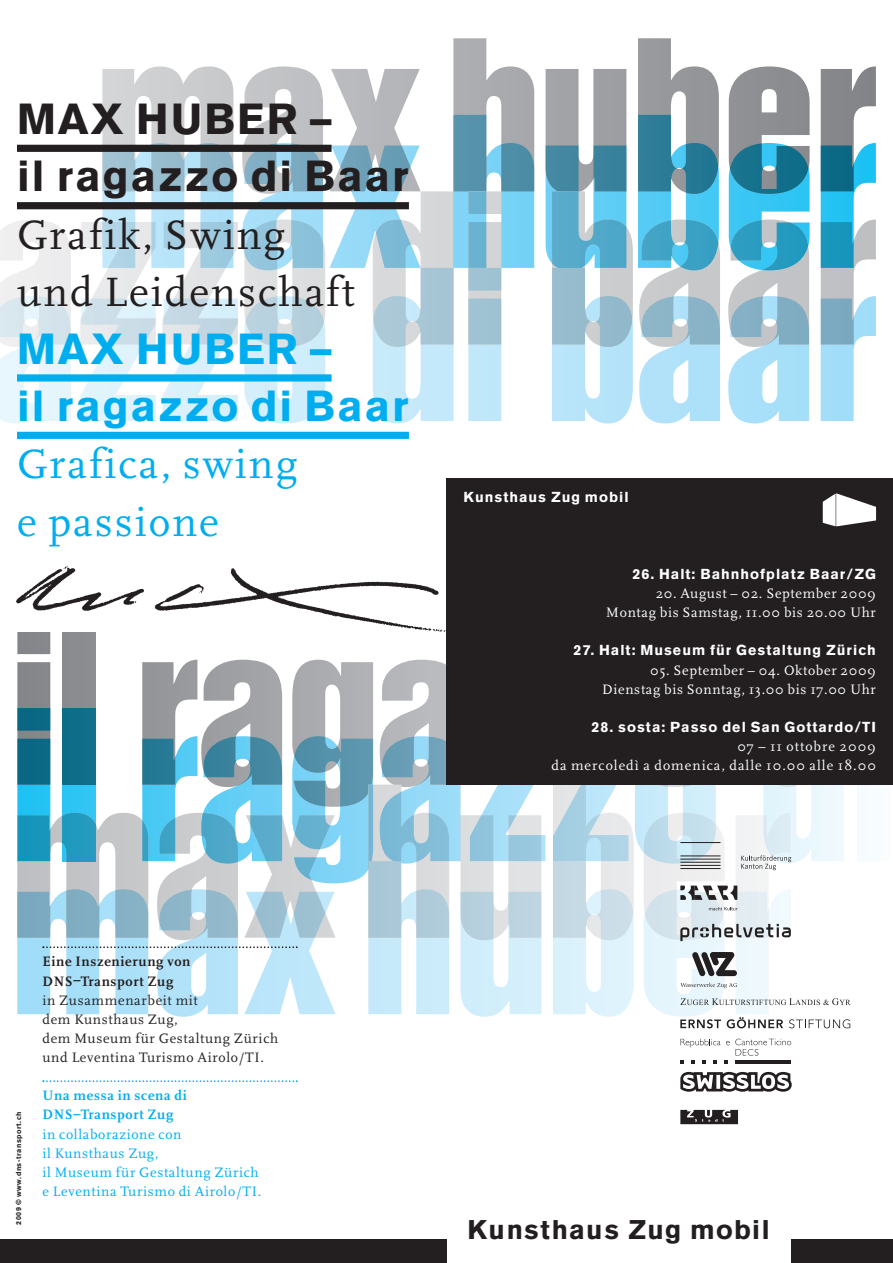
<style>
.page{position:relative;width:893px;height:1263px;background:#fff}
.page>*{position:absolute;margin:0;border:0;box-sizing:border-box;transform-origin:0 0}
.t1{font:42.75px/57.4px "Scala";letter-spacing:.045em;color:#231f20}
.t2{font:900 42.75px/57.4px "Akzidenz Grotesk";letter-spacing:.045em;color:#231f20}
.t3{font:900 42.75px/57.4px "Akzidenz Grotesk";letter-spacing:.045em;color:#00aeef}
.t4{font:42.75px/57.4px "Scala";letter-spacing:.045em;color:#00aeef}
.t5{font:900 26.7px "Akzidenz Grotesk";letter-spacing:.045em;color:#231f20}
.t6{font:14.25px/19.2px "Scala";letter-spacing:.045em;color:#fff;text-align:right}
.t7{font:900 14.25px "Akzidenz Grotesk";letter-spacing:.07em;color:#fff}
.t8{font:14.25px/19.2px "Scala";letter-spacing:.045em;color:#231f20}
.t9{font:14.25px/19.2px "Scala";letter-spacing:.045em;color:#00aeef}
.t10{font:14.25px/19.2px "Scala";letter-spacing:.07em;color:#fff;text-align:right}
.t11{font:700 14.25px/19.2px "Scala";letter-spacing:.045em;color:#231f20}
.t12{font:700 14.25px/19.2px "Scala";letter-spacing:.045em;color:#00aeef}
.t13{font:900 7.2px "Akzidenz Grotesk";letter-spacing:.07em;color:#231f20}
</style>
<div class="page">
<img style="left:17px;top:784px;width:33px;height:29px">
<img style="left:63px;top:784px;width:33px;height:29px">
<img style="left:142px;top:787px;width:140px;height:77px">
<img style="left:292px;top:807px;width:76px;height:76px">
<img style="left:449px;top:787px;width:12px;height:75px">
<img style="left:470px;top:784px;width:75px;height:77px">
<img style="left:635px;top:787px;width:81px;height:66px">
<img style="left:763px;top:787px;width:81px;height:76px">
<img style="left:857px;top:784px;width:33px;height:77px">
<img style="left:17px;top:938px;width:131px;height:76px">
<img style="left:157px;top:940px;width:81px;height:77px">
<img style="left:244px;top:938px;width:92px;height:76px">
<img style="left:368px;top:938px;width:81px;height:76px">
<img style="left:460px;top:940px;width:81px;height:77px">
<img style="left:553px;top:940px;width:81px;height:77px">
<img style="left:644px;top:940px;width:141px;height:77px">
<img style="left:17px;top:666px;width:33px;height:42px">
<img style="left:17px;top:708px;width:33px;height:76px">
<div style="left:63px;top:708px;width:33px;height:76px;background:#106e8b"></div>
<img style="left:142px;top:666px;width:140px;height:121px">
<img style="left:142px;top:736px;width:140px;height:50px">
<img style="left:292px;top:666px;width:81px;height:141px">
<img style="left:293px;top:736px;width:80px;height:71px">
<img style="left:380px;top:666px;width:81px;height:121px">
<img style="left:381px;top:736px;width:80px;height:50px">
<img style="left:635px;top:784px;width:80px;height:3px">
<img style="left:763px;top:784px;width:81px;height:3px">
<img style="left:17px;top:813px;width:131px;height:76px">
<div style="left:17px;top:815px;width:33px;height:46px;background:#1795bb"></div>
<img style="left:63px;top:813px;width:33px;height:48px">
<img style="left:142px;top:819px;width:6px;height:43px">
<img style="left:17px;top:889px;width:131px;height:49px">
<img style="left:157px;top:813px;width:81px;height:108px">
<img style="left:159px;top:813px;width:79px;height:51px">
<img style="left:159px;top:889px;width:79px;height:51px">
<img style="left:244px;top:815px;width:92px;height:123px">
<img style="left:249px;top:815px;width:33px;height:47px">
<img style="left:293px;top:815px;width:38px;height:66px">
<img style="left:255px;top:892px;width:71px;height:46px">
<img style="left:373px;top:785px;width:76px;height:76px">
<img style="left:368px;top:785px;width:5px;height:76px">
<img style="left:380px;top:791px;width:69px;height:70px">
<img style="left:368px;top:861px;width:81px;height:77px">
<img style="left:460px;top:815px;width:81px;height:77px">
<img style="left:460px;top:815px;width:1px;height:47px">
<img style="left:470px;top:815px;width:71px;height:46px">
<img style="left:460px;top:892px;width:81px;height:48px">
<img style="left:553px;top:785px;width:81px;height:76px">
<img style="left:553px;top:861px;width:81px;height:79px">
<img style="left:644px;top:815px;width:147px;height:109px">
<img style="left:644px;top:813px;width:72px;height:51px">
<img style="left:763px;top:813px;width:28px;height:42px">
<img style="left:644px;top:889px;width:125px;height:51px">
<img style="left:102px;top:191px;width:131px;height:77px">
<img style="left:242px;top:194px;width:81px;height:58px">
<img style="left:329px;top:191px;width:44px;height:77px">
<img style="left:454px;top:191px;width:80px;height:77px">
<img style="left:546px;top:194px;width:6px;height:69px">
<img style="left:638px;top:194px;width:81px;height:74px">
<img style="left:729px;top:194px;width:147px;height:76px">
<img style="left:0;top:347px;width:156px;height:76px">
<img style="left:162px;top:344px;width:76px;height:77px">
<img style="left:244px;top:347px;width:81px;height:76px">
<img style="left:373px;top:347px;width:81px;height:76px">
<div style="left:468px;top:344px;width:33px;height:77px;background:#c0e7fa"></div>
<img style="left:552px;top:347px;width:81px;height:76px">
<img style="left:639px;top:347px;width:81px;height:76px">
<img style="left:728px;top:347px;width:81px;height:76px">
<div style="left:821px;top:344px;width:34px;height:77px;background:#a1ddf8"></div>
<img style="left:102px;top:66px;width:131px;height:77px">
<img style="left:102px;top:143px;width:131px;height:48px">
<img style="left:242px;top:66px;width:81px;height:128px">
<img style="left:244px;top:143px;width:79px;height:50px">
<img style="left:329px;top:69px;width:92px;height:122px">
<img style="left:340px;top:145px;width:71px;height:46px">
<img style="left:453px;top:38px;width:81px;height:77px">
<img style="left:453px;top:115px;width:81px;height:76px">
<img style="left:546px;top:69px;width:80px;height:76px">
<img style="left:546px;top:145px;width:80px;height:49px">
<img style="left:638px;top:38px;width:81px;height:77px">
<img style="left:638px;top:115px;width:81px;height:79px">
<img style="left:729px;top:66px;width:147px;height:128px">
<img style="left:729px;top:143px;width:125px;height:51px">
<img style="left:102px;top:221px;width:54px;height:47px">
<img style="left:0;top:296px;width:156px;height:50px">
<img style="left:162px;top:222px;width:76px;height:122px">
<img style="left:163px;top:222px;width:70px;height:46px">
<img style="left:163px;top:299px;width:75px;height:45px">
<img style="left:244px;top:242px;width:81px;height:105px">
<img style="left:244px;top:220px;width:79px;height:50px">
<img style="left:245px;top:296px;width:80px;height:51px">
<img style="left:373px;top:191px;width:80px;height:77px">
<img style="left:375px;top:219px;width:46px;height:49px">
<img style="left:453px;top:191px;width:1px;height:77px">
<img style="left:373px;top:268px;width:81px;height:79px">
<img style="left:468px;top:191px;width:33px;height:77px">
<img style="left:468px;top:268px;width:33px;height:76px">
<img style="left:626px;top:191px;width:7px;height:77px">
<img style="left:552px;top:191px;width:74px;height:77px">
<img style="left:552px;top:268px;width:81px;height:79px">
<img style="left:639px;top:220px;width:81px;height:127px">
<img style="left:641px;top:220px;width:78px;height:50px">
<img style="left:641px;top:296px;width:79px;height:50px">
<img style="left:728px;top:220px;width:81px;height:127px">
<img style="left:730px;top:220px;width:79px;height:50px">
<img style="left:730px;top:296px;width:79px;height:50px">
<img style="left:821px;top:220px;width:55px;height:124px">
<img style="left:821px;top:221px;width:33px;height:48px">
<div style="left:821px;top:298px;width:33px;height:46px;background:#7caac0"></div>
<div style="left:17px;top:145px;width:315px;height:7px;background:#231f20"></div>
<div style="left:17px;top:202px;width:392px;height:7px;background:#231f20"></div>
<div style="left:17px;top:374px;width:315px;height:7px;background:#00aeef"></div>
<div style="left:17px;top:432px;width:392px;height:7px;background:#00aeef"></div>
<svg style="left:43px;top:1080px;width:255px;height:2px"></svg>
<svg style="left:43px;top:946px;width:255px;height:2px"></svg>
<svg style="left:741px;top:855px;width:50px;height:15px"></svg>
<hr style="left:680px;top:842px;width:40px;height:1px;background:#231f20">
<hr style="left:680px;top:855px;width:40px;height:1px;background:#231f20">
<hr style="left:680px;top:859px;width:40px;height:1px;background:#231f20">
<hr style="left:680px;top:862px;width:40px;height:1px;background:#231f20">
<hr style="left:680px;top:865px;width:40px;height:1px;background:#231f20">
<hr style="left:680px;top:868px;width:40px;height:1px;background:#231f20">
<svg style="left:680px;top:885px;width:57px;height:15px"></svg>
<svg style="left:709px;top:907px;width:29px;height:3px"></svg>
<svg style="left:680px;top:924px;width:111px;height:17px"></svg>
<svg style="left:680px;top:998px;width:171px;height:7px"></svg>
<svg style="left:680px;top:1039px;width:111px;height:25px"></svg>
<svg style="left:680px;top:1072px;width:112px;height:20px"></svg>
<svg style="left:680px;top:1110px;width:58px;height:14px"></svg>
<svg style="left:680px;top:1019px;width:41px;height:9px"></svg>
<svg style="left:727px;top:1017px;width:56px;height:11px"></svg>
<svg style="left:789px;top:1019px;width:61px;height:9px"></svg>
<svg style="left:692px;top:952px;width:45px;height:24px"></svg>
<svg style="left:680px;top:983px;width:57px;height:5px"></svg>
<img style="left:16px;top:566px;width:430px;height:100px">
<div style="left:446px;top:478px;width:447px;height:306px;background:#231f20"></div>
<img style="left:822px;top:493px;width:54px;height:34px">
<div style="left:0;top:1239px;width:446px;height:24px;background:#231f20"></div>
<div style="left:791px;top:1239px;width:102px;height:24px;background:#231f20"></div>
<h1 class="t2" style="left:17px;top:94px;width:393px">MAX HUBER –<br>il ragazzo di Baar</h1>
<h1 class="t1" style="left:17px;top:209px;width:339px">Grafik, Swing und Leidenschaft</h1>
<h1 class="t3" style="left:17px;top:323px;width:393px">MAX HUBER –<br>il ragazzo di Baar</h1>
<h1 class="t4" style="left:17px;top:439px;width:282px">Grafica, swing e passione</h1>
<p class="t7" style="left:463px;top:492px;width:167px">Kunsthaus Zug mobil</p>
<p class="t7" style="left:632px;top:569px;width:245px">26. Halt: Bahnhofplatz Baar/ZG</p>
<p class="t6" style="left:606px;top:585px;width:271px">20. August – 02. September 2009<br>Montag bis Samstag, 11.00 bis 20.00 Uhr</p>
<p class="t7" style="left:574px;top:645px;width:304px">27. Halt: Museum für Gestaltung Zürich</p>
<p class="t6" style="left:602px;top:661px;width:275px">05. September – 04. Oktober 2009<br>Dienstag bis Sonntag, 13.00 bis 17.00 Uhr</p>
<p class="t7" style="left:591px;top:722px;width:286px">28. sosta: Passo del San Gottardo/TI</p>
<p class="t10" style="left:551px;top:738px;width:326px">07 – 11 ottobre 2009<br>da mercoledì a domenica, dalle 10.00 alle 18.00</p>
<p class="t13" style="left:16px;top:1225px;width:115px;rotate:-90deg">2009 © www.dns-transport.ch</p>
<p class="t11" style="left:43px;top:953px;width:149px">Eine Inszenierung von<br>DNS–Transport Zug</p>
<p class="t8" style="left:43px;top:991px;width:237px">in Zusammenarbeit mit<br>dem Kunsthaus Zug,<br>dem Museum für Gestaltung Zürich und Leventina Turismo Airolo/TI.</p>
<p class="t12" style="left:43px;top:1087px;width:146px">Una messa in scena di<br>DNS–Transport Zug</p>
<p class="t9" style="left:43px;top:1125px;width:220px">in collaborazione con<br>il Kunsthaus Zug,<br>il Museum für Gestaltung Zürich e Leventina Turismo di Airolo/TI.</p>
<h2 class="t5" style="left:468px;top:1220px;width:304px">Kunsthaus Zug mobil</h2>
</div>
